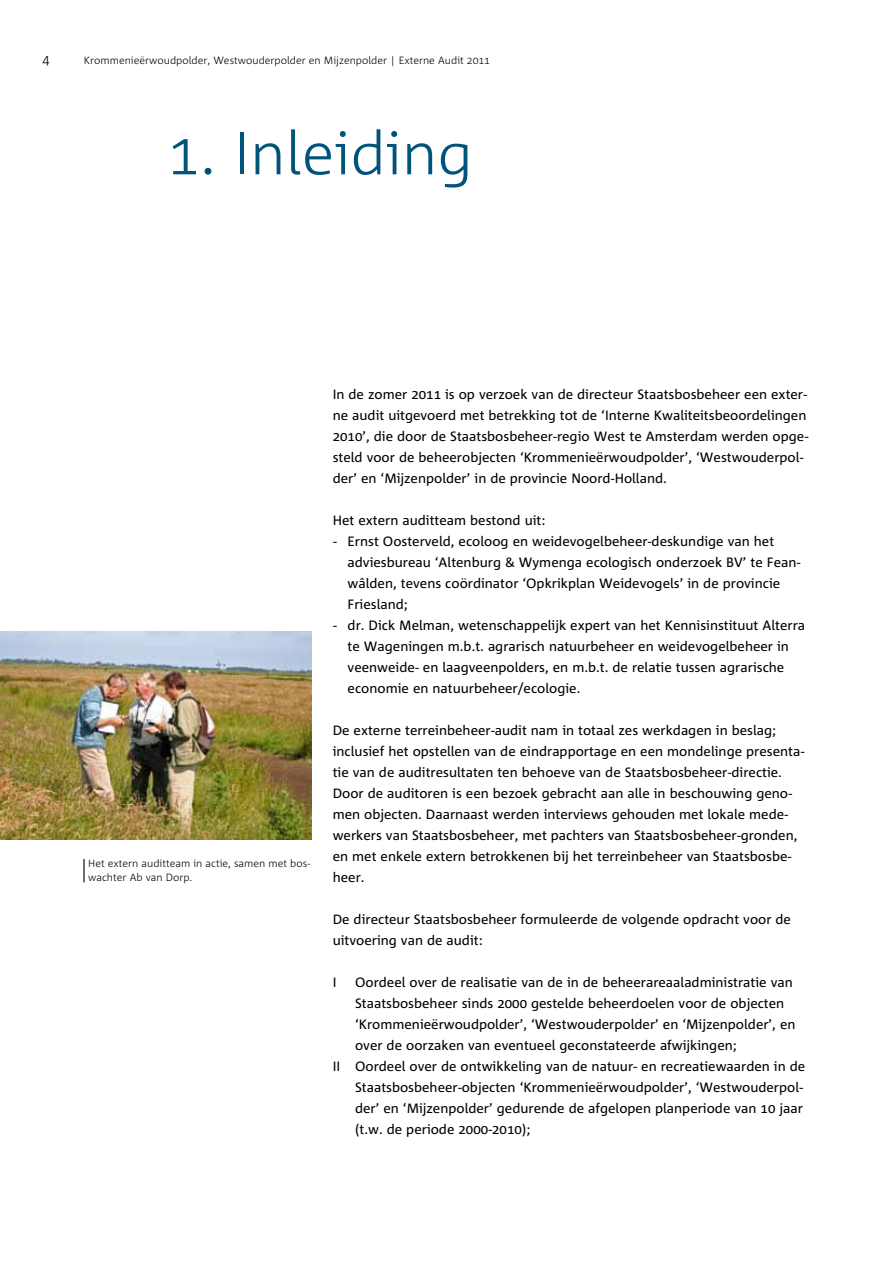
<style>
.page{position:relative;width:893px;height:1263px;background:#fff}
.page>*{position:absolute;margin:0;border:0;box-sizing:border-box;transform-origin:0 0}
.t1{font:300 60px "Agro Sans";color:#00537a}
.t2{font:13.5px/21px "Agro Sans";color:#000}
.t3{font:300 10.5px/13.5px "Agro Sans";color:#000}
</style>
<div class="page">
<hr style="left:83px;top:859px;width:2px;height:23px;background:#000">
<img style="left:0;top:631px;width:311px;height:209px">
<p class="t3" style="left:84px;top:53px;width:408px">Krommenieërwoudpolder, Westwouderpolder en Mijzenpolder | Externe Audit 2011</p>
<h1 class="t1" style="left:167px;top:121px;width:307px">1. Inleiding</h1>
<p class="t3" style="left:88px;top:857px;width:224px">Het extern auditteam in actie, samen met bos&shy;wachter Ab van Dorp.</p>
<p class="t2" style="left:333px;top:384px;width:477px">In de zomer 2011 is op verzoek van de directeur Staatsbosbeheer een exter&shy;ne audit uitgevoerd met betrekking tot de ‘Interne Kwaliteitsbeoordelingen 2010’, die door de Staatsbosbeheer-regio West te Amsterdam werden opge&shy;steld voor de beheerobjecten ‘Krommenieërwoudpolder’, ‘Westwouderpol&shy;der’ en ‘Mijzenpolder’ in de provincie Noord-Holland.</p>
<p class="t2" style="left:333px;top:510px;width:214px">Het extern auditteam bestond uit:</p>
<p class="t2" style="left:348px;top:531px;width:454px;text-indent:-15px">- Ernst Oosterveld, ecoloog en weidevogelbeheer-deskundige van het adviesbureau ‘Altenburg &amp; Wymenga ecologisch onderzoek BV’ te Fean&shy;wâlden, tevens coördinator ‘Opkrikplan Weidevogels’ in de provincie Friesland;</p>
<p class="t2" style="left:348px;top:615px;width:459px;text-indent:-15px">- dr. Dick Melman, wetenschappelijk expert van het Kennisinstituut Alterra te Wageningen m.b.t. agrarisch natuurbeheer en weidevogelbeheer in veenweide- en laagveenpolders, en m.b.t. de relatie tussen agrarische economie en natuurbeheer/ecologie.</p>
<p class="t2" style="left:333px;top:720px;width:473px">De externe terreinbeheer-audit nam in totaal zes werkdagen in beslag; inclusief het opstellen van de eindrapportage en een mondelinge presenta&shy;tie van de auditresultaten ten behoeve van de Staatsbosbeheer-directie.<br>Door de auditoren is een bezoek gebracht aan alle in beschouwing geno&shy;men objecten. Daarnaast werden interviews gehouden met lokale mede&shy;werkers van Staatsbosbeheer, met pachters van Staatsbosbeheer-gronden, en met enkele extern betrokkenen bij het terreinbeheer van Staatsbosbe&shy;heer.</p>
<p class="t2" style="left:333px;top:909px;width:460px">De directeur Staatsbosbeheer formuleerde de volgende opdracht voor de uitvoering van de audit:</p>
<p class="t2" style="left:333px;top:972px;width:5px">I</p>
<p class="t2" style="left:355px;top:972px;width:439px">Oordeel over de realisatie van de in de beheerareaaladministratie van</p>
<p class="t2" style="left:355px;top:993px;width:431px">Staatsbosbeheer sinds 2000 gestelde beheerdoelen voor de objecten</p>
<p class="t2" style="left:355px;top:1014px;width:442px">‘Krommenieërwoudpolder’, ‘Westwouderpolder’ en ‘Mijzenpolder’, en</p>
<p class="t2" style="left:355px;top:1035px;width:383px">over de oorzaken van eventueel geconstateerde afwijkingen;</p>
<p class="t2" style="left:333px;top:1056px;width:474px">II Oordeel over de ontwikkeling van de natuur- en recreatiewaarden in de</p>
<p class="t2" style="left:355px;top:1077px;width:450px">Staatsbosbeheer-objecten ‘Krommenieërwoudpolder’, ‘Westwouderpol-</p>
<p class="t2" style="left:355px;top:1098px;width:449px">der’ en ‘Mijzenpolder’ gedurende de afgelopen planperiode van 10 jaar</p>
<p class="t2" style="left:355px;top:1119px;width:177px">(t.w. de periode 2000-2010);</p>
</div>
